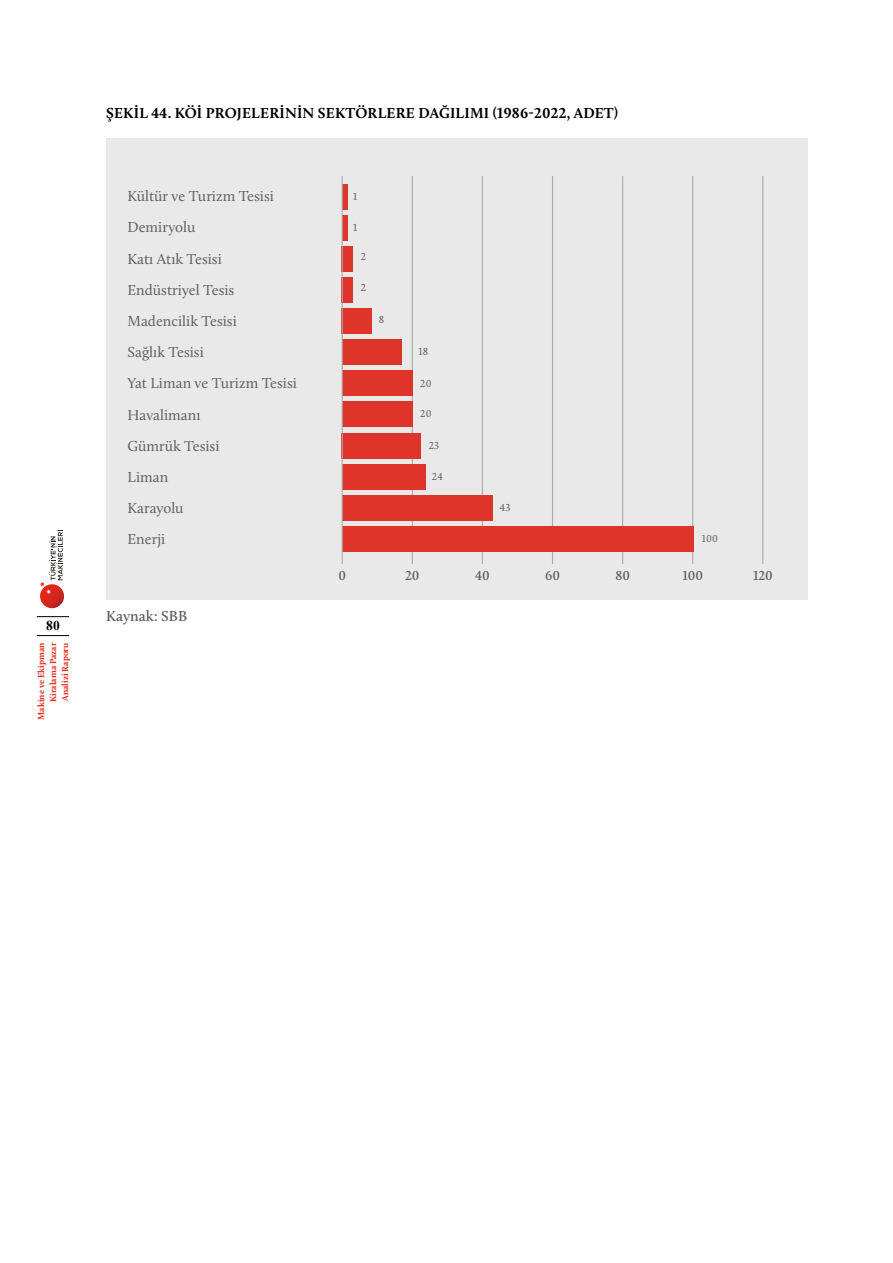
<style>
.page{position:relative;width:893px;height:1263px;background:#fff}
.page>*{position:absolute;margin:0;border:0;box-sizing:border-box;transform-origin:0 0}
.t1{font:15px/31.2px "Calluna";color:#616160}
.t2{font:700 15px "Calluna";letter-spacing:.015em;color:#000}
.t3{font:600 15px "Calluna";color:#616160}
.t4{font:600 13.5px "Calluna";letter-spacing:-.005em;color:#616160}
.t5{font:700 13.5px "Times New Roman";color:#000}
.t6{font:10.5px "Calluna";letter-spacing:.015em;color:#616160}
.t7{font:700 9px/12px "Calluna";color:#e52716;text-align:justify}
</style>
<div class="page">
<hr style="left:37px;top:616px;width:32px;height:1px;background:#000">
<hr style="left:37px;top:635px;width:32px;height:1px;background:#000">
<svg style="left:40px;top:584px;width:24px;height:24px"></svg>
<svg style="left:40px;top:530px;width:23px;height:64px"></svg>
<div style="left:106px;top:138px;width:702px;height:462px;background:#e9e9e9"></div>
<hr style="left:552px;top:176px;width:1px;height:388px;background:#aaa">
<hr style="left:412px;top:176px;width:1px;height:388px;background:#aaa">
<hr style="left:692px;top:176px;width:1px;height:388px;background:#aaa">
<hr style="left:622px;top:176px;width:1px;height:388px;background:#aaa">
<hr style="left:482px;top:176px;width:1px;height:388px;background:#aaa">
<hr style="left:762px;top:176px;width:1px;height:388px;background:#aaa">
<div style="left:342px;top:184px;width:5px;height:26px;background:#df3429"></div>
<div style="left:342px;top:371px;width:70px;height:25px;background:#df3429"></div>
<div style="left:342px;top:277px;width:11px;height:26px;background:#df3429"></div>
<div style="left:342px;top:464px;width:83px;height:25px;background:#df3429"></div>
<div style="left:342px;top:215px;width:5px;height:26px;background:#df3429"></div>
<div style="left:342px;top:402px;width:70px;height:25px;background:#df3429"></div>
<div style="left:342px;top:308px;width:30px;height:26px;background:#df3429"></div>
<div style="left:342px;top:495px;width:150px;height:26px;background:#df3429"></div>
<div style="left:342px;top:246px;width:11px;height:26px;background:#df3429"></div>
<div style="left:342px;top:433px;width:79px;height:25px;background:#df3429"></div>
<div style="left:342px;top:339px;width:59px;height:26px;background:#df3429"></div>
<div style="left:342px;top:526px;width:351px;height:26px;background:#df3429"></div>
<hr style="left:342px;top:176px;width:1px;height:388px;background:#aaa">
<p class="t5" style="left:46px;top:616px;width:15px">80</p>
<p class="t7" style="left:35px;top:702px;width:61px;text-indent:-18px;rotate:-90deg">Makine ve Ekipman Kiralama Pazar Analizi Raporu</p>
<p class="t2" style="left:106px;top:103px;width:514px">ŞEKIL 44. KÖİ PROJELERININ SEKTÖRLERE DAĞILIMI (1986-2022, ADET)</p>
<p class="t1" style="left:128px;top:180px;width:171px">Kültür ve Turizm Tesisi<br>Demiryolu<br>Katı Atık Tesisi<br>Endüstriyel Tesis<br>Madencilik Tesisi<br>Sağlık Tesisi<br>Yat Liman ve Turizm Tesisi<br>Havalimanı<br>Gümrük Tesisi<br>Liman<br>Karayolu<br>Enerji</p>
<p class="t6" style="left:353px;top:190px;width:6px">1</p>
<p class="t6" style="left:353px;top:221px;width:6px">1</p>
<p class="t6" style="left:361px;top:250px;width:7px">2</p>
<p class="t6" style="left:361px;top:281px;width:7px">2</p>
<p class="t6" style="left:379px;top:313px;width:7px">8</p>
<p class="t6" style="left:418px;top:345px;width:11px">18</p>
<p class="t6" style="left:420px;top:377px;width:13px">20</p>
<p class="t6" style="left:420px;top:407px;width:13px">20</p>
<p class="t6" style="left:429px;top:439px;width:12px">23</p>
<p class="t6" style="left:432px;top:470px;width:12px">24</p>
<p class="t6" style="left:500px;top:501px;width:12px">43</p>
<p class="t6" style="left:702px;top:532px;width:18px">100</p>
<p class="t3" style="left:106px;top:607px;width:82px">Kaynak: SBB</p>
<p class="t4" style="left:338px;top:567px;width:9px">0</p>
<p class="t4" style="left:405px;top:567px;width:16px">20</p>
<p class="t4" style="left:475px;top:567px;width:16px">40</p>
<p class="t4" style="left:545px;top:567px;width:16px">60</p>
<p class="t4" style="left:615px;top:567px;width:16px">80</p>
<p class="t4" style="left:682px;top:567px;width:22px">100</p>
<p class="t4" style="left:753px;top:567px;width:21px">120</p>
</div>
